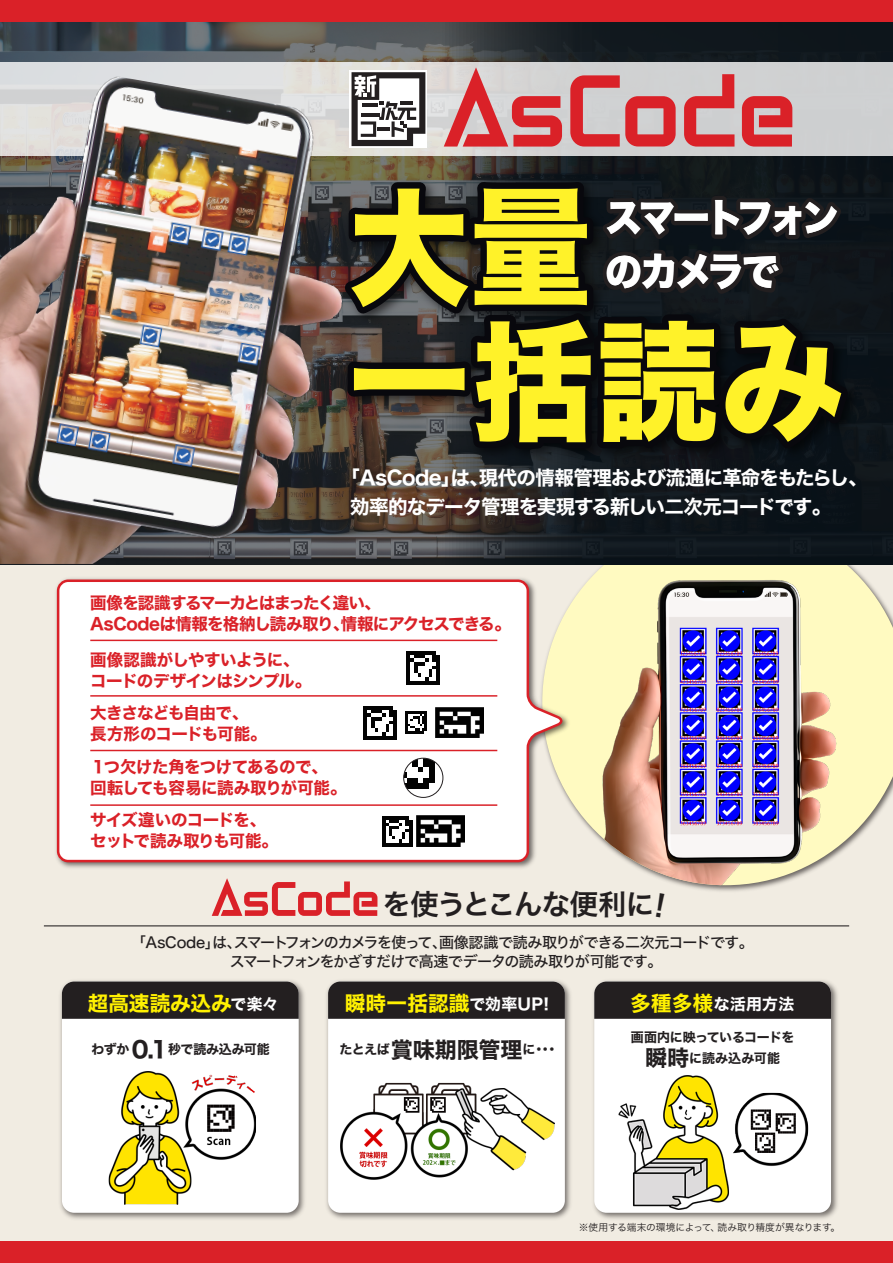
<style>
.page{position:relative;width:893px;height:1263px;background:#fff}
.page>*{position:absolute;margin:0;border:0;box-sizing:border-box;transform-origin:0 0}
.t1{font:129px/135px "Hiragino Sans W8";letter-spacing:.025em;color:#fff229;scale:.94 1}
.t2{font:39px/54px "Hiragino Sans W8";letter-spacing:-.095em;color:#fff;scale:.95 1}
.t3{font:28.5px "Hiragino Sans W6";letter-spacing:-.03em;color:#231f20}
.t4{font:20.55px "Hiragino Sans W7";letter-spacing:.005em;color:#fff101}
.t5{font:19.5px/28.5px "Hiragino Sans W7";letter-spacing:-.04em;color:#fff}
.t6{font:16.5px/21px "Hiragino Sans W7";letter-spacing:-.045em;color:#da2128}
.t7{font:15.9px "Hiragino Sans W7";letter-spacing:.015em;color:#fff}
.t8{font:15px/19.5px "Hiragino Sans W5";letter-spacing:-.06em;color:#231f20;text-align:center}
.t9{font:12.9px/21px "Hiragino Sans W7";letter-spacing:-.02em;color:#231f20;text-align:center}
.t10{font:9.75px "Hiragino Sans W3";letter-spacing:-.01em;color:#231f20}
.s1{font-size:15.9px;color:#fff}
.s2{font-size:20.55px;color:#fff101}
.s3{font-size:22.65px}
.s4{font-size:22.05px}
</style>
<div class="page">
<div style="left:0;top:554px;width:893px;height:709px;background:#f1ece2"></div>
<svg style="left:542px;top:564px;width:351px;height:285px;fill:#fffac1"></svg>
<img style="left:0;top:22px;width:893px;height:542px">
<div style="left:0;top:1px;width:893px;height:21px;background:#da2128"></div>
<div style="left:0;top:1241px;width:893px;height:21px;background:#da2128"></div>
<svg style="left:385px;top:62px;width:508px;height:93px;background:#d1d1d2"></svg>
<img style="left:0;top:60px;width:385px;height:504px">
<img style="left:60px;top:980px;width:245px;height:239px">
<div style="left:62px;top:981px;width:237px;height:232px;background:#fff;border-radius:12px"></div>
<div style="left:62px;top:981px;width:237px;height:38px;background:#231f20"></div>
<img style="left:326px;top:980px;width:245px;height:239px">
<div style="left:328px;top:981px;width:237px;height:232px;background:#fff;border-radius:12px"></div>
<div style="left:328px;top:981px;width:237px;height:38px;background:#231f20"></div>
<img style="left:593px;top:980px;width:245px;height:239px">
<div style="left:594px;top:981px;width:237px;height:232px;background:#fff;border-radius:12px"></div>
<div style="left:594px;top:981px;width:237px;height:38px;background:#231f20"></div>
<img style="left:544px;top:571px;width:301px;height:314px">
<img style="left:333px;top:167px;width:533px;height:358px">
<svg style="left:684px;top:74px;width:50px;height:73px;background:#d37d81"></svg>
<svg style="left:742px;top:96px;width:50px;height:51px;background:#d64d52"></svg>
<svg style="left:444px;top:67px;width:118px;height:80px;background:#d78c8e"></svg>
<svg style="left:570px;top:75px;width:106px;height:72px;background:#d48185"></svg>
<svg style="left:349px;top:70px;width:78px;height:78px"></svg>
<svg style="left:352px;top:72px;width:73px;height:74px"></svg>
<hr style="left:44px;top:925px;width:805px;height:1px;background:#231f20">
<img style="left:60px;top:575px;width:512px;height:297px">
<svg style="left:56px;top:578px;width:510px;height:285px;background:#faf4f2"></svg>
<hr style="left:90px;top:695px;width:407px;height:2px;background:#da2128">
<hr style="left:90px;top:750px;width:407px;height:1px;background:#da2128">
<hr style="left:90px;top:640px;width:407px;height:1px;background:#da2128">
<hr style="left:90px;top:804px;width:407px;height:2px;background:#da2128">
<img style="left:108px;top:1071px;width:148px;height:134px">
<img style="left:340px;top:1082px;width:215px;height:97px">
<img style="left:618px;top:1075px;width:111px;height:135px">
<img style="left:721px;top:1093px;width:37px;height:74px">
<svg style="left:407px;top:651px;width:33px;height:33px"></svg>
<img style="left:435px;top:707px;width:48px;height:31px">
<svg style="left:405px;top:712px;width:22px;height:22px"></svg>
<svg style="left:364px;top:706px;width:33px;height:33px"></svg>
<img style="left:416px;top:816px;width:48px;height:30px">
<svg style="left:382px;top:816px;width:30px;height:30px"></svg>
<svg style="left:404px;top:758px;width:31px;height:31px"></svg>
<div style="left:403px;top:758px;width:40px;height:40px;border:1px solid #231f20;border-radius:50%"></div>
<svg style="left:758px;top:459px;width:52px;height:804px"></svg>
<svg style="left:331px;top:174px;width:526px;height:285px;background:#18181b"></svg>
<svg style="left:212px;top:878px;width:165px;height:38px"></svg>
<h1 class="t1" style="left:349px;top:184px;width:527px">大量<br>一括読み</h1>
<h2 class="t2" style="left:605px;top:192px;width:248px">スマートフォンのカメラで</h2>
<p class="t5" style="left:350px;top:464px;width:519px;text-indent:-10px">「AsCode」は、現代の情報管理および流通に革命をもたらし、効率的なデータ管理を実現する新しい二次元コードです。</p>
<p class="t6" style="left:90px;top:593px;width:422px">画像を認識するマーカとはまったく違い、<br>AsCodeは情報を格納し読み取り、情報にアクセスできる。</p>
<p class="t6" style="left:90px;top:650px;width:222px">画像認識がしやすいように、コードのデザインはシンプル。</p>
<p class="t6" style="left:90px;top:703px;width:178px">大きさなども自由で、長方形のコードも可能。</p>
<p class="t6" style="left:90px;top:757px;width:258px">１つ欠けた角をつけてあるので、回転しても容易に読み取りが可能。</p>
<p class="t6" style="left:90px;top:810px;width:189px">サイズ違いのコードを、セットで読み取りも可能。</p>
<h3 class="t3" style="left:383px;top:879px;width:273px">を使うとこんな便利に</h3>
<p class="t8" style="left:131px;top:932px;width:624px">「AsCode」は、スマートフォンのカメラを使って、画像認識で読み取りができる二次元コードです。スマートフォンをかざすだけで高速でデータの読み取りが可能です。</p>
<p class="t4" style="left:88px;top:987px;width:192px">超高速読み込み<span class="s1">で楽々</span></p>
<p class="t4" style="left:345px;top:987px;width:206px">瞬時一括認識<span class="s1">で効率UP!</span></p>
<p class="t7" style="left:630px;top:991px;width:165px"><span class="s2">多種多様</span>な活用方法</p>
<p class="t9" style="left:92px;top:1039px;width:180px">わずか <span class="s3">0.1</span>秒で読み込み可能</p>
<p class="t9" style="left:340px;top:1040px;width:220px">たとえば<span class="s4">賞味期限管理</span>に・・・</p>
<p class="t9" style="left:631px;top:1027px;width:165px">画面内に映っているコードを<span class="s4">瞬時</span>に読み込み可能</p>
<p class="t10" style="left:579px;top:1218px;width:263px">※使用する端末の環境によって、読み取り精度が異なります。</p>
</div>
